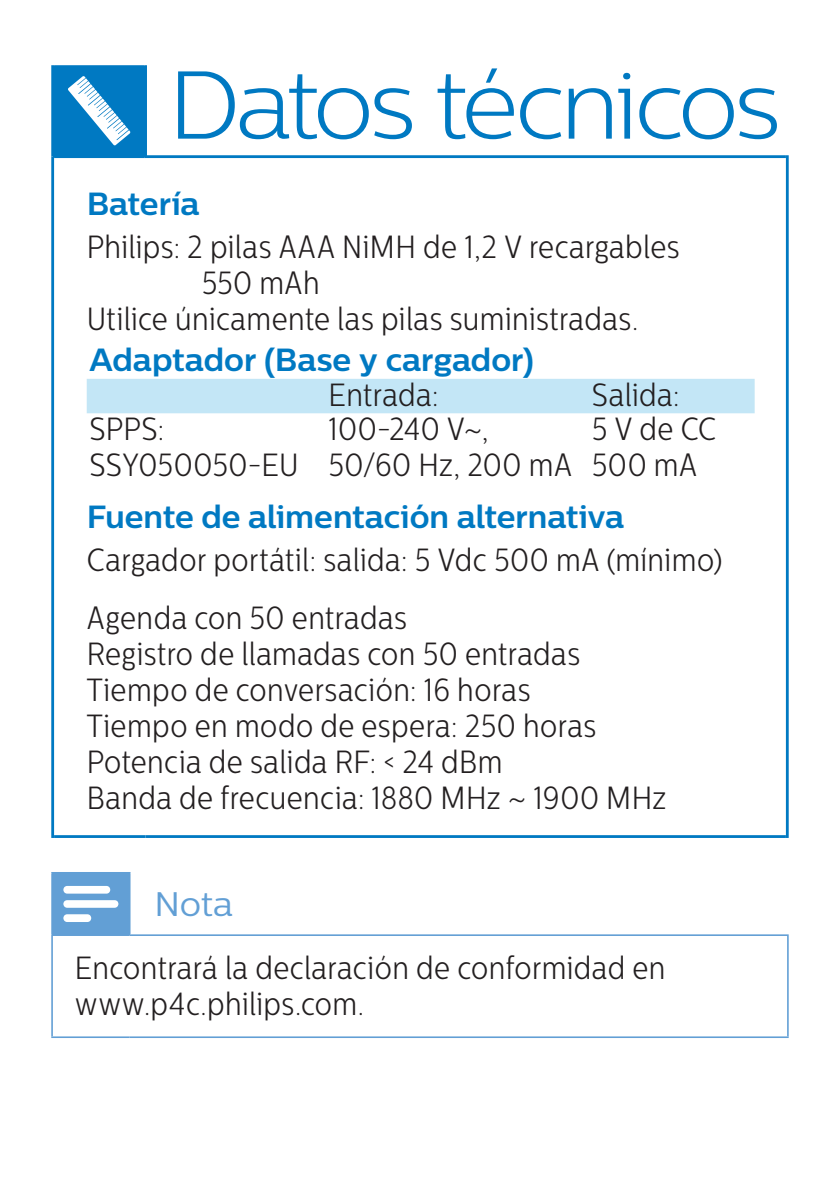
<style>
.page{position:relative;width:840px;height:1191px;background:#fff}
.page>*{position:absolute;margin:0;border:0;box-sizing:border-box;transform-origin:0 0}
.t1{font:300 96px "Centrale Sans";letter-spacing:-.045em;color:#0079c2}
.t2{font:34px "Centrale Sans";color:#629fd5}
.t3{font:300 32px/36px "Centrale Sans Cnd";letter-spacing:.015em;color:#231f20}
.t4{font:700 32px "Centrale Sans";letter-spacing:-.005em;color:#0079c2}
.s1{font-family:"Minion Pro";font-weight:400}
</style>
<div class="page">
<div style="left:53px;top:67px;width:92px;height:90px;background:#0079c2"></div>
<hr style="left:51px;top:157px;width:3px;height:681px;background:#0079c2">
<hr style="left:147px;top:155px;width:638px;height:3px;background:#0079c2">
<hr style="left:785px;top:155px;width:3px;height:683px;background:#0079c2">
<hr style="left:54px;top:835px;width:91px;height:3px;background:#0079c2">
<hr style="left:145px;top:835px;width:640px;height:3px;background:#0079c2">
<hr style="left:54px;top:65px;width:90px;height:3px;background:#0079c2">
<hr style="left:51px;top:65px;width:3px;height:92px;background:#0079c2">
<hr style="left:144px;top:65px;width:3px;height:93px;background:#0079c2">
<hr style="left:54px;top:155px;width:90px;height:3px;background:#0079c2">
<svg style="left:68px;top:76px;width:62px;height:70px"></svg>
<div style="left:87px;top:379px;width:667px;height:34px;background:#c3e6f6"></div>
<div style="left:52px;top:872px;width:78px;height:63px;background:#629fd5"></div>
<hr style="left:51px;top:872px;width:79px;height:1px;background:#629fd5">
<hr style="left:51px;top:873px;width:2px;height:61px;background:#629fd5">
<hr style="left:51px;top:934px;width:79px;height:2px;background:#629fd5">
<hr style="left:51px;top:936px;width:2px;height:100px;background:#629fd5">
<hr style="left:130px;top:934px;width:658px;height:2px;background:#629fd5">
<hr style="left:786px;top:936px;width:2px;height:100px;background:#629fd5">
<hr style="left:51px;top:1036px;width:79px;height:2px;background:#629fd5">
<hr style="left:130px;top:1036px;width:658px;height:2px;background:#629fd5">
<svg style="left:63px;top:886px;width:47px;height:7px"></svg>
<svg style="left:63px;top:900px;width:55px;height:7px"></svg>
<svg style="left:63px;top:914px;width:28px;height:8px"></svg>
<h1 class="t1" style="left:168px;top:50px;width:613px">Datos técnicos</h1>
<p class="t4" style="left:87px;top:184px;width:114px">Batería</p>
<p class="t3" style="left:87px;top:228px;width:594px">Philips: 2 pilas AAA NiMH de 1,2 V recargables</p>
<p class="t3" style="left:201px;top:264px;width:119px">550 mAh</p>
<p class="t3" style="left:87px;top:300px;width:553px">Utilice únicamente las pilas suministradas.</p>
<p class="t4" style="left:89px;top:340px;width:445px">Adaptador (Base y cargador)</p>
<p class="t3" style="left:328px;top:376px;width:111px">Entrada:</p>
<p class="t3" style="left:591px;top:376px;width:89px">Salida:</p>
<p class="t3" style="left:89px;top:411px;width:210px">SPPS:<br>SSY050050-EU</p>
<p class="t3" style="left:328px;top:411px;width:245px">100-240 V<span class="s1">~</span>,<br>50/60 Hz, 200 mA</p>
<p class="t3" style="left:591px;top:411px;width:126px">5 V de CC<br>500 mA</p>
<p class="t4" style="left:87px;top:497px;width:539px">Fuente de alimentación alternativa</p>
<p class="t3" style="left:87px;top:531px;width:637px;line-height:58px">Cargador portátil: salida: 5 Vdc 500 mA (mínimo)<br>Agenda con 50 entradas</p>
<p class="t3" style="left:87px;top:636px;width:580px">Registro de llamadas con 50 entradas Tiempo de conversación: 16 horas<br>Tiempo en modo de espera: 250 horas Potencia de salida RF: &lt; 24 dBm<br>Banda de frecuencia: 1880 MHz <span class="s1">~</span> 1900 MHz</p>
<p class="t2" style="left:154px;top:884px;width:80px">Nota</p>
<p class="t3" style="left:75px;top:950px;width:592px">Encontrará la declaración de conformidad en www.p4c.philips.com.</p>
</div>
